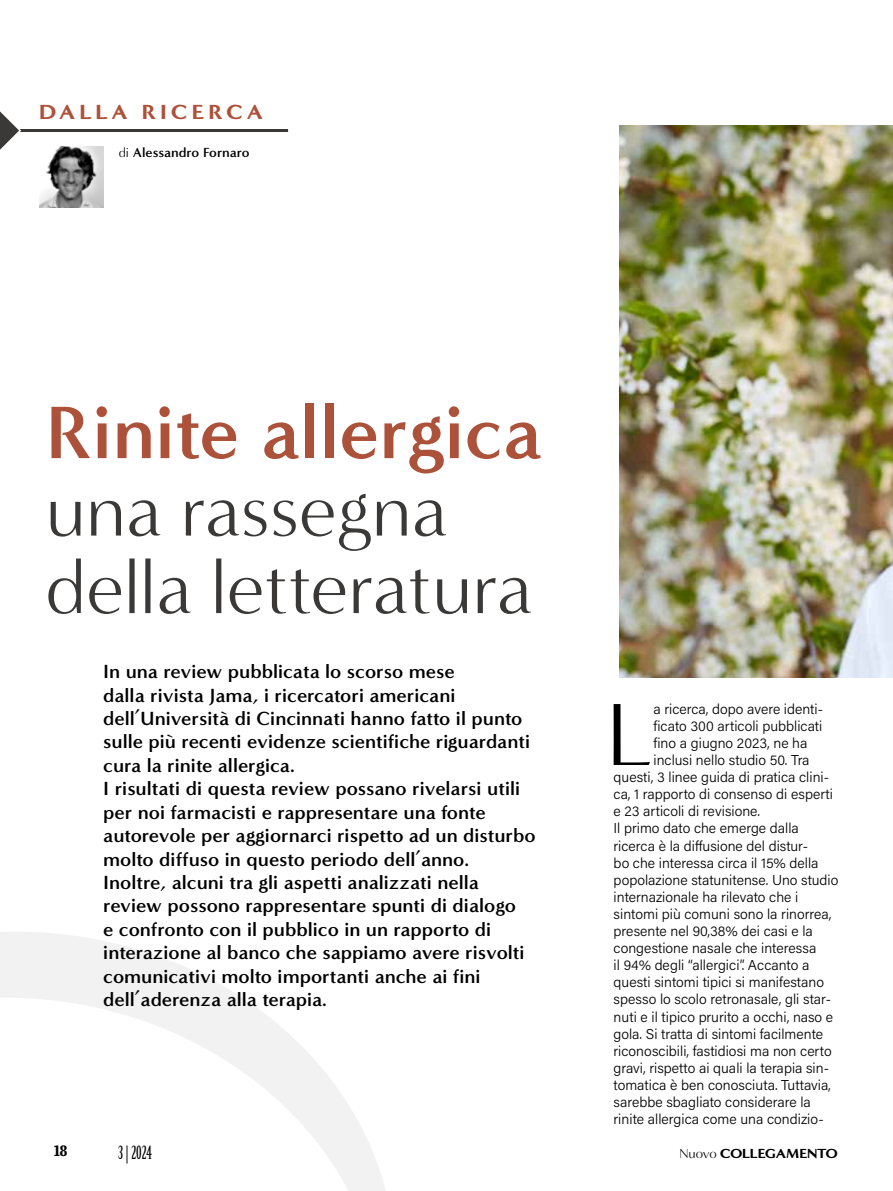
<style>
.page{position:relative;width:893px;height:1191px;background:#fff}
.page>*{position:absolute;margin:0;border:0;box-sizing:border-box;transform-origin:0 0}
.t1{font:90.45px "Minerva Modern";color:#000}
.t2{font:76.05px/77.4px "Minerva Modern";color:#3a3938}
.t3{font:700 76.05px "Minerva Modern";color:#ad523a}
.t4{font:900 21px "Minerva Modern";letter-spacing:.19em;color:#ad523a}
.t5{font:700 19.5px/23.4px "Minerva Modern";color:#000}
.t6{font:18px "Birch Std";color:#000}
.t7{font:700 15px "Abril Titling Cnd";color:#000}
.t8{font:14.25px "Acumin Variable Concept";color:#000}
.t9{font:700 13.5px "Minerva Modern";color:#000}
.t10{font:900 13.5px "Minerva Modern";letter-spacing:-.015em;color:#000}
.s1{font-weight:400}
</style>
<div class="page">
<img style="left:39px;top:146px;width:64px;height:62px">
<svg style="left:0;top:932px;width:386px;height:259px"></svg>
<svg style="left:0;top:997px;width:384px;height:194px"></svg>
<hr style="left:0;top:129px;width:288px;height:3px;background:#3a3938">
<svg style="left:0;top:111px;width:22px;height:39px"></svg>
<img style="left:620px;top:126px;width:273px;height:551px">
<h3 class="t4" style="left:39px;top:99px;width:225px">DALLA RICERCA</h3>
<p class="t9" style="left:119px;top:144px;width:132px"><span class="s1">di</span> Alessandro Fornaro</p>
<h2 class="t3" style="left:45px;top:387px;width:498px">Rinite allergica</h2>
<h2 class="t2" style="left:45px;top:472px;width:488px">una rassegna della letteratura</h2>
<p class="t5" style="left:103px;top:660px;width:434px">In una review pubblicata lo scorso mese<br>dalla rivista Jama, i ricercatori americani dell’Università di Cincinnati hanno fatto il punto sulle più recenti evidenze scientifiche riguardanti cura la rinite allergica.<br>I risultati di questa review possano rivelarsi utili per noi farmacisti e rappresentare una fonte autorevole per aggiornarci rispetto ad un disturbo molto diffuso in questo periodo dell’anno.<br>Inoltre, alcuni tra gli aspetti analizzati nella review possono rappresentare spunti di dialogo<br>e confronto con il pubblico in un rapporto di interazione al banco che sappiamo avere risvolti comunicativi molto importanti anche ai fini dell’aderenza alla terapia.</p>
<p class="t7" style="left:54px;top:1139px;width:15px">18</p>
<p class="t6" style="left:118px;top:1142px;width:35px">3 | 2024</p>
<h1 class="t1" style="left:606px;top:682px;width:49px">L</h1>
<p class="t8" style="left:653px;top:699px;width:171px">a ricerca, dopo avere identi-</p>
<p class="t8" style="left:653px;top:716px;width:170px">ficato 300 articoli pubblicati</p>
<p class="t8" style="left:653px;top:733px;width:155px">fino a giugno 2023, ne ha</p>
<p class="t8" style="left:653px;top:750px;width:158px">inclusi nello studio 50. Tra</p>
<p class="t8" style="left:614px;top:767px;width:217px">questi, 3 linee guida di pratica clini-</p>
<p class="t8" style="left:614px;top:784px;width:221px">ca, 1 rapporto di consenso di esperti</p>
<p class="t8" style="left:614px;top:801px;width:148px">e 23 articoli di revisione.</p>
<p class="t8" style="left:614px;top:818px;width:187px">Il primo dato che emerge dalla</p>
<p class="t8" style="left:614px;top:835px;width:196px">ricerca è la diffusione del distur-</p>
<p class="t8" style="left:614px;top:853px;width:206px">bo che interessa circa il 15% della</p>
<p class="t8" style="left:614px;top:870px;width:226px">popolazione statunitense. Uno studio</p>
<p class="t8" style="left:614px;top:887px;width:186px">internazionale ha rilevato che i</p>
<p class="t8" style="left:614px;top:904px;width:219px">sintomi più comuni sono la rinorrea,</p>
<p class="t8" style="left:614px;top:921px;width:201px">presente nel 90,38% dei casi e la</p>
<p class="t8" style="left:614px;top:938px;width:204px">congestione nasale che interessa</p>
<p class="t8" style="left:614px;top:955px;width:197px">il 94% degli “allergici”. Accanto a</p>
<p class="t8" style="left:614px;top:972px;width:212px">questi sintomi tipici si manifestano</p>
<p class="t8" style="left:614px;top:989px;width:219px">spesso lo scolo retronasale, gli star-</p>
<p class="t8" style="left:614px;top:1006px;width:221px">nuti e il tipico prurito a occhi, naso e</p>
<p class="t8" style="left:614px;top:1024px;width:211px">gola. Si tratta di sintomi facilmente</p>
<p class="t8" style="left:614px;top:1041px;width:220px">riconoscibili, fastidiosi ma non certo</p>
<p class="t8" style="left:614px;top:1058px;width:217px">gravi, rispetto ai quali la terapia sin-</p>
<p class="t8" style="left:614px;top:1075px;width:219px">tomatica è ben conosciuta. Tuttavia,</p>
<p class="t8" style="left:614px;top:1092px;width:199px">sarebbe sbagliato considerare la</p>
<p class="t8" style="left:614px;top:1109px;width:212px">rinite allergica come una condizio-</p>
<p class="t10" style="left:679px;top:1145px;width:160px"><span class="s1">Nuovo</span> COLLEGAMENTO</p>
</div>
